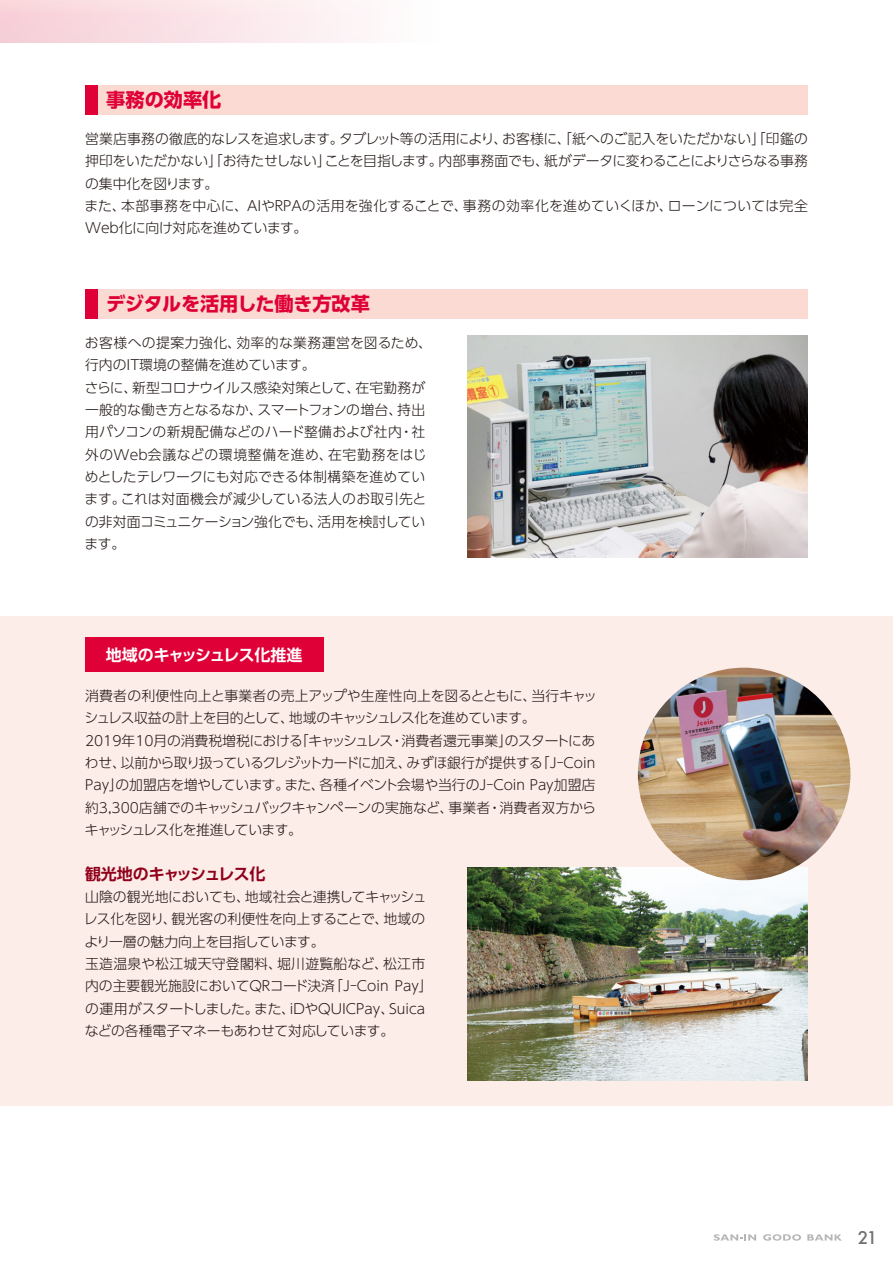
<style>
.page{position:relative;width:893px;height:1263px;background:#fff}
.page>*{position:absolute;margin:0;border:0;box-sizing:border-box;transform-origin:0 0}
.t1{font:700 19.2px "UD Shin Go Pro";letter-spacing:-.01em;color:#df0037}
.t2{font:500 16.95px "Futura";color:#727171}
.t3{font:700 15.9px "UD Shin Go Pro De";letter-spacing:-.025em;color:#fff}
.t4{font:700 15.9px "UD Shin Go Pro De";letter-spacing:-.04em;color:#91001a}
.t5{font:300 13.8px/22.4px "UD Shin Go Pro";letter-spacing:-.005em;color:#221815}
</style>
<div class="page">
<div style="left:0;top:617px;width:893px;height:489px;background:#fdede9"></div>
<div style="left:85px;top:85px;width:723px;height:30px;background:#fadad2"></div>
<div style="left:85px;top:289px;width:723px;height:30px;background:#fadad2"></div>
<div style="left:85px;top:85px;width:13px;height:30px;background:#df0037"></div>
<div style="left:85px;top:289px;width:13px;height:30px;background:#df0037"></div>
<img style="left:468px;top:336px;width:340px;height:221px">
<div style="left:85px;top:638px;width:238px;height:34px;background:#df0037"></div>
<img style="left:468px;top:867px;width:340px;height:213px">
<img style="left:638px;top:668px;width:212px;height:212px;border-radius:106px">
<svg style="left:714px;top:1234px;width:42px;height:7px"></svg>
<svg style="left:763px;top:1234px;width:38px;height:7px"></svg>
<svg style="left:807px;top:1234px;width:34px;height:6px"></svg>
<div style="left:0;top:0;width:446px;height:43px;background:linear-gradient(to right,#f7cfd8,#fefffe)"></div>
<h1 class="t1" style="left:106px;top:84px;width:117px">事務の効率化</h1>
<p class="t5" style="left:85px;top:127px;width:725px">営業店事務の徹底的なレスを追求します。タブレット等の活用により、お客様に、「紙へのご記入をいただかない」「印鑑の押印をいただかない」「お待たせしない」ことを目指します。内部事務面でも、紙がデータに変わることによりさらなる事務の集中化を図ります。<br>また、本部事務を中心に、AIやRPAの活用を強化することで、事務の効率化を進めていくほか、ローンについては完全Web化に向け対応を進めています。</p>
<h1 class="t1" style="left:106px;top:288px;width:265px">デジタルを活用した働き方改革</h1>
<p class="t5" style="left:85px;top:331px;width:349px">お客様への提案力強化、効率的な業務運営を図るため、行内のIT環境の整備を進めています。<br>さらに、新型コロナウイルス感染対策として、在宅勤務が一般的な働き方となるなか、スマートフォンの増台、持出用パソコンの新規配備などのハード整備および社内・社外のWeb会議などの環境整備を進め、在宅勤務をはじめとしたテレワークにも対応できる体制構築を進めています。これは対面機会が減少している法人のお取引先との非対面コミュニケーション強化でも、活用を検討しています。</p>
<p class="t3" style="left:106px;top:642px;width:198px">地域のキャッシュレス化推進</p>
<p class="t5" style="left:85px;top:684px;width:514px">消費者の利便性向上と事業者の売上アップや生産性向上を図るとともに、当行キャッシュレス収益の計上を目的として、地域のキャッシュレス化を進めています。<br>2019年10月の消費税増税における「キャッシュレス・消費者還元事業」のスタートにあわせ、以前から取り扱っているクレジットカードに加え、みずほ銀行が提供する「J-Coin Pay」の加盟店を増やしています。また、各種イベント会場や当行のJ-Coin Pay加盟店約3,300店舗でのキャッシュバックキャンペーンの実施など、事業者・消費者双方からキャッシュレス化を推進しています。</p>
<p class="t4" style="left:85px;top:861px;width:182px">観光地のキャッシュレス化</p>
<p class="t5" style="left:84px;top:885px;width:350px">山陰の観光地においても、地域社会と連携してキャッシュレス化を図り、観光客の利便性を向上することで、地域のより一層の魅力向上を目指しています。<br>玉造温泉や松江城天守登閣料、堀川遊覧船など、松江市内の主要観光施設においてQRコード決済「J-Coin Pay」の運用がスタートしました。また、iDやQUICPay、Suicaなどの各種電子マネーもあわせて対応しています。</p>
<p class="t2" style="left:858px;top:1226px;width:21px">21</p>
</div>
